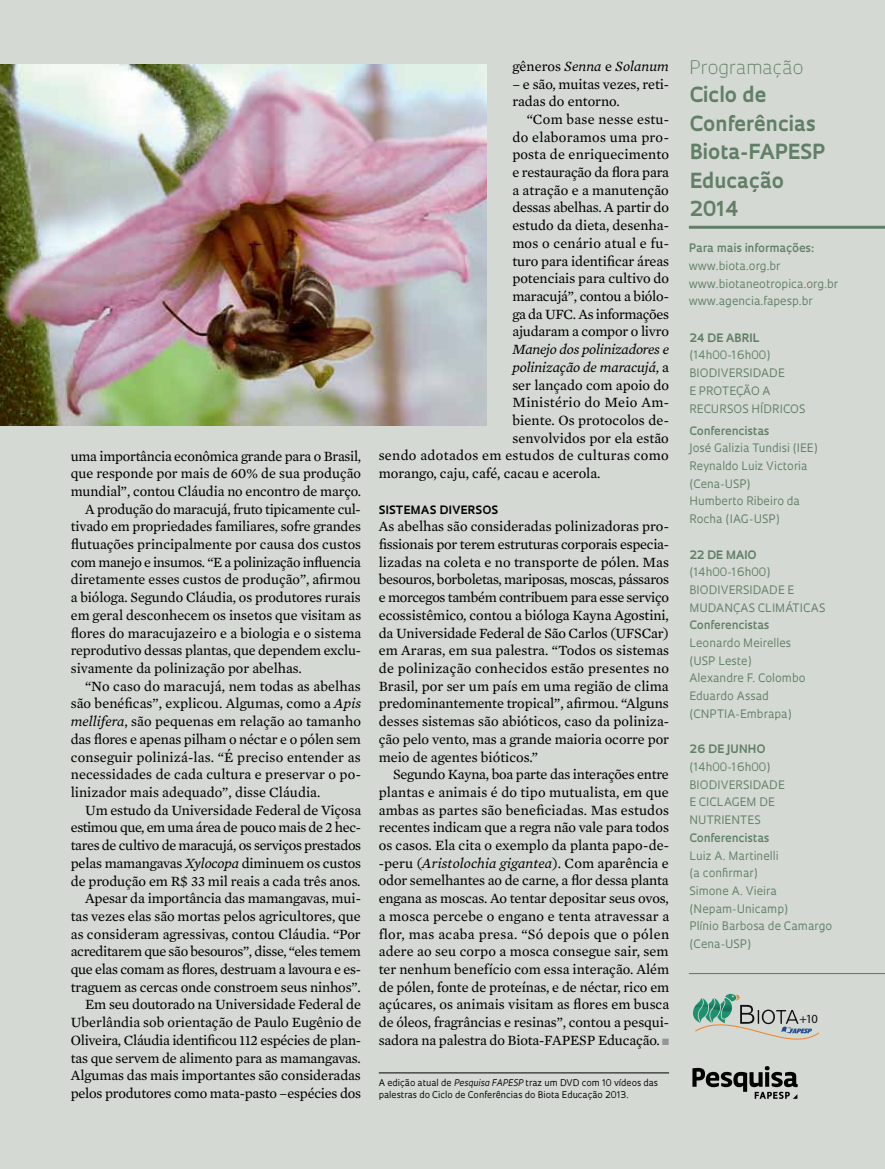
<style>
.page{position:relative;width:885px;height:1169px;background:#fff}
.page>*{position:absolute;margin:0;border:0;box-sizing:border-box;transform-origin:0 0}
.t1{font:700 20.25px/28.5px "Oculum";color:#617f67}
.t2{font:300 18px "Oculum";color:#617f67}
.t3{font:14.4px/17.7px "Mercury Text G2";letter-spacing:-.01em;color:#000;text-align:justify}
.t4{font:14.4px "Mercury Text G2";letter-spacing:.01em;color:#000}
.t5{font:italic 14.4px "Mercury Text G2";letter-spacing:-.005em;color:#000}
.t6{font:14.4px "Mercury Text G2";letter-spacing:.02em;color:#000}
.t7{font:14.4px "Mercury Text G2";letter-spacing:-.03em;color:#000}
.t8{font:12.45px "Myriad Pro";color:#120c15}
.t9{font:11.4px/17.7px "Oculum";color:#617f67}
.t10{font:600 11.4px "Oculum";color:#617f67}
.t11{font:700 11.4px "Oculum";letter-spacing:.005em;color:#617f67}
.t12{font:700 11.25px "Oculum";letter-spacing:.035em;color:#000}
.t13{font:9px/12.5px "Oculum";color:#000}
.s1{font-style:italic}
.s2{font-style:normal}
.s3{color:#939598}
</style>
<div class="page">
<div style="left:0;top:0;width:885px;height:1168px;background:#d4d9d3"></div>
<svg style="left:692px;top:1066px;width:106px;height:32px"></svg>
<hr style="left:689px;top:973px;width:196px;height:1px;background:#617f67">
<hr style="left:689px;top:226px;width:196px;height:3px;background:#617f67">
<svg style="left:693px;top:993px;width:126px;height:47px"></svg>
<img style="left:0;top:64px;width:487px;height:361px">
<hr style="left:379px;top:1072px;width:290px;height:1px;background:#000">
<p class="t3" style="left:71px;top:446px;width:292px">uma importância econômica grande para o Brasil,</p>
<p class="t3" style="left:71px;top:464px;width:292px">que responde por mais de 60% de sua produção</p>
<p class="t3" style="left:71px;top:481px;width:292px">mundial”, contou Cláudia no encontro de março.</p>
<p class="t3" style="left:85px;top:499px;width:277px">A produção do maracujá, fruto tipicamente cul-</p>
<p class="t3" style="left:71px;top:517px;width:292px">tivado em propriedades familiares, sofre grandes</p>
<p class="t3" style="left:71px;top:534px;width:292px">flutuações principalmente por causa dos custos</p>
<p class="t3" style="left:71px;top:552px;width:292px">com manejo e insumos. “E a polinização influencia</p>
<p class="t3" style="left:71px;top:570px;width:292px">diretamente esses custos de produção”, afirmou</p>
<p class="t3" style="left:71px;top:588px;width:291px">a bióloga. Segundo Cláudia, os produtores rurais</p>
<p class="t3" style="left:71px;top:605px;width:292px">em geral desconhecem os insetos que visitam as</p>
<p class="t3" style="left:71px;top:623px;width:292px">flores do maracujazeiro e a biologia e o sistema</p>
<p class="t3" style="left:71px;top:641px;width:292px">reprodutivo dessas plantas, que dependem exclu-</p>
<p class="t3" style="left:71px;top:658px;width:233px">sivamente da polinização por abelhas.</p>
<p class="t4" style="left:85px;top:675px;width:277px">“No caso do maracujá, nem todas as abelhas</p>
<p class="t3" style="left:71px;top:694px;width:292px">são benéficas”, explicou. Algumas, como a <span class="s1">Apis</span></p>
<p class="t3" style="left:71px;top:711px;width:292px"><span class="s1">mellifera</span>, são pequenas em relação ao tamanho</p>
<p class="t3" style="left:71px;top:729px;width:292px">das flores e apenas pilham o néctar e o pólen sem</p>
<p class="t4" style="left:71px;top:746px;width:292px">conseguir polinizá-las. “É preciso entender as</p>
<p class="t3" style="left:71px;top:765px;width:292px">necessidades de cada cultura e preservar o po-</p>
<p class="t3" style="left:71px;top:782px;width:251px">linizador mais adequado”, disse Cláudia.</p>
<p class="t3" style="left:85px;top:800px;width:278px">Um estudo da Universidade Federal de Viçosa</p>
<p class="t7" style="left:71px;top:817px;width:292px">estimou que, em uma área de pouco mais de 2 hec-</p>
<p class="t3" style="left:71px;top:835px;width:292px">tares de cultivo de maracujá, os serviços prestados</p>
<p class="t3" style="left:71px;top:853px;width:292px">pelas mamangavas <span class="s1">Xylocopa</span> diminuem os custos</p>
<p class="t3" style="left:71px;top:871px;width:291px">de produção em R$ 33 mil reais a cada três anos.</p>
<p class="t3" style="left:85px;top:888px;width:277px">Apesar da importância das mamangavas, mui-</p>
<p class="t3" style="left:71px;top:906px;width:292px">tas vezes elas são mortas pelos agricultores, que</p>
<p class="t3" style="left:71px;top:924px;width:292px">as consideram agressivas, contou Cláudia. “Por</p>
<p class="t3" style="left:71px;top:942px;width:292px">acreditarem que são besouros”, disse, “eles temem</p>
<p class="t3" style="left:71px;top:959px;width:292px">que elas comam as flores, destruam a lavoura e es-</p>
<p class="t3" style="left:71px;top:977px;width:292px">traguem as cercas onde constroem seus ninhos”.</p>
<p class="t3" style="left:85px;top:995px;width:277px">Em seu doutorado na Universidade Federal de</p>
<p class="t3" style="left:71px;top:1012px;width:292px">Uberlândia sob orientação de Paulo Eugênio de</p>
<p class="t3" style="left:71px;top:1030px;width:292px">Oliveira, Cláudia identificou 112 espécies de plan-</p>
<p class="t3" style="left:71px;top:1048px;width:292px">tas que servem de alimento para as mamangavas.</p>
<p class="t3" style="left:71px;top:1065px;width:292px">Algumas das mais importantes são consideradas</p>
<p class="t3" style="left:71px;top:1083px;width:292px">pelos produtores como mata-pasto –espécies dos</p>
<p class="t5" style="left:512px;top:56px;width:158px"><span class="s2">gêneros</span> Senna <span class="s2">e</span> Solanum</p>
<p class="t3" style="left:512px;top:74px;width:158px">– e são, muitas vezes, reti&shy;radas do entorno.</p>
<p class="t3" style="left:512px;top:110px;width:158px;text-indent:14px">“Com base nesse estu&shy;do elaboramos uma pro&shy;posta de enriquecimento e restauração da flora para a atração e a manutenção dessas abelhas. A partir do estudo da dieta, desenha&shy;mos o cenário atual e fu&shy;turo para identificar áreas potenciais para cultivo do maracujá”, contou a biólo&shy;ga da UFC. As informações ajudaram a compor o livro</p>
<p class="t5" style="left:512px;top:339px;width:158px">Manejo dos polinizadores e</p>
<p class="t5" style="left:512px;top:356px;width:158px">polinização de maracujá<span class="s2">, a</span></p>
<p class="t3" style="left:512px;top:375px;width:158px">ser lançado com apoio do</p>
<p class="t6" style="left:512px;top:392px;width:158px">Ministério do Meio Am-</p>
<p class="t3" style="left:512px;top:410px;width:158px">biente. Os protocolos de-</p>
<p class="t3" style="left:512px;top:428px;width:158px">senvolvidos por ela estão</p>
<p class="t6" style="left:379px;top:445px;width:292px">sendo adotados em estudos de culturas como</p>
<p class="t3" style="left:379px;top:463px;width:223px">morango, caju, café, cacau e acerola.</p>
<p class="t12" style="left:379px;top:502px;width:121px">Sistemas diversos</p>
<p class="t3" style="left:379px;top:517px;width:292px">As abelhas são consideradas polinizadoras pro&shy;fissionais por terem estruturas corporais especia&shy;lizadas na coleta e no transporte de pólen. Mas besouros, borboletas, mariposas, moscas, pássaros e morcegos também contribuem para esse serviço ecossistêmico, contou a bióloga Kayna Agostini, da Universidade Federal de São Carlos (UFSCar) em Araras, em sua palestra. “Todos os sistemas de polinização conhecidos estão presentes no Brasil, por ser um país em uma região de clima predominantemente tropical”, afirmou. “Alguns desses sistemas são abióticos, caso da poliniza&shy;ção pelo vento, mas a grande maioria ocorre por meio de agentes bióticos.”</p>
<p class="t3" style="left:379px;top:765px;width:292px;text-indent:14px">Segundo Kayna, boa parte das interações entre plantas e animais é do tipo mutualista, em que ambas as partes são beneficiadas. Mas estudos recentes indicam que a regra não vale para todos os casos. Ela cita o exemplo da planta papo-de--peru (<span class="s1">Aristolochia gigantea</span>). Com aparência e odor semelhantes ao de carne, a flor dessa planta engana as moscas. Ao tentar depositar seus ovos, a mosca percebe o engano e tenta atravessar a flor, mas acaba presa. “Só depois que o pólen adere ao seu corpo a mosca consegue sair, sem ter nenhum benefício com essa interação. Além de pólen, fonte de proteínas, e de néctar, rico em açúcares, os animais visitam as flores em busca de óleos, fragrâncias e resinas”, contou a pesqui&shy;sadora na palestra do Biota-FAPESP Educação. <span class="s3">■</span></p>
<p class="t13" style="left:379px;top:1075px;width:281px">A edição atual de <span class="s1">Pesquisa FAPESP</span> traz um DVD com 10 vídeos das palestras do Ciclo de Conferências do Biota Educação 2013.</p>
<p class="t2" style="left:689px;top:55px;width:116px">Programação</p>
<h1 class="t1" style="left:689px;top:79px;width:128px">Ciclo de<br>Conferências<br>Biota-FAPESP<br>Educação<br>2014</h1>
<p class="t10" style="left:689px;top:240px;width:126px">Para mais informações:</p>
<p class="t9" style="left:689px;top:256px;width:151px">www.biota.org.br www.biotaneotropica.org.br www.agencia.fapesp.br</p>
<p class="t11" style="left:689px;top:330px;width:66px">24 DE ABRIL</p>
<p class="t9" style="left:689px;top:346px;width:83px">(14h00-16h00)<br>BIODIVERSI</p>
<p class="t9" style="left:753px;top:364px;width:32px">DADE</p>
<p class="t9" style="left:689px;top:381px;width:18px">E PROTEÇÃO</p>
<p class="t9" style="left:763px;top:381px;width:9px">A</p>
<p class="t9" style="left:689px;top:399px;width:30px">RECURSOS</p>
<p class="t9" style="left:752px;top:399px;width:47px">HÍDRICOS</p>
<p class="t10" style="left:689px;top:423px;width:81px">Conferencistas</p>
<p class="t9" style="left:689px;top:439px;width:130px">José Galizia Tundisi (IEE)<br>Reynaldo Luiz Victoria (Cena-USP</p>
<p class="t9" style="left:689px;top:474px;width:112px;text-indent:57px">)<br>Humberto Ribeiro da<br>Rocha (IAG-USP</p>
<p class="t9" style="left:776px;top:509px;width:6px">)</p>
<p class="t11" style="left:689px;top:546px;width:55px">22 DE MAIO</p>
<p class="t9" style="left:689px;top:563px;width:83px">(14h00-16h00)<br>BIODIVERSI</p>
<p class="t9" style="left:753px;top:580px;width:41px">DADE E</p>
<p class="t9" style="left:689px;top:598px;width:36px">MU DANÇAS</p>
<p class="t9" style="left:758px;top:598px;width:15px">CLIMÁTI</p>
<p class="t9" style="left:803px;top:598px;width:16px">CAS</p>
<p class="t10" style="left:689px;top:617px;width:81px">Conferencistas</p>
<p class="t9" style="left:689px;top:633px;width:103px">Leonardo Meirelles (USP</p>
<p class="t9" style="left:689px;top:651px;width:118px;text-indent:29px">Leste)<br>Alexandre F. Colombo<br>Eduardo Assad<br>(CNPTIA</p>
<p class="t9" style="left:736px;top:704px;width:58px">-Embrapa)</p>
<p class="t11" style="left:689px;top:741px;width:68px">26 DE JUNHO</p>
<p class="t9" style="left:689px;top:757px;width:83px">(14h00-16h00)<br>BIODIVERSI</p>
<p class="t9" style="left:689px;top:775px;width:95px;text-indent:63px">DADE<br>E CICLAGEM DE<br>NUTRIENTES</p>
<p class="t10" style="left:689px;top:830px;width:81px">Conferencistas</p>
<p class="t9" style="left:689px;top:846px;width:144px">Luiz A. Martinelli<br>(a confirmar)<br>Simone A. Vieira (Nepam-U nicamp)<br>Plínio Barbosa de Camargo (Cena-USP</p>
<p class="t9" style="left:747px;top:934px;width:6px">)</p>
<p class="t8" style="left:799px;top:1011px;width:20px">+10</p>
</div>
